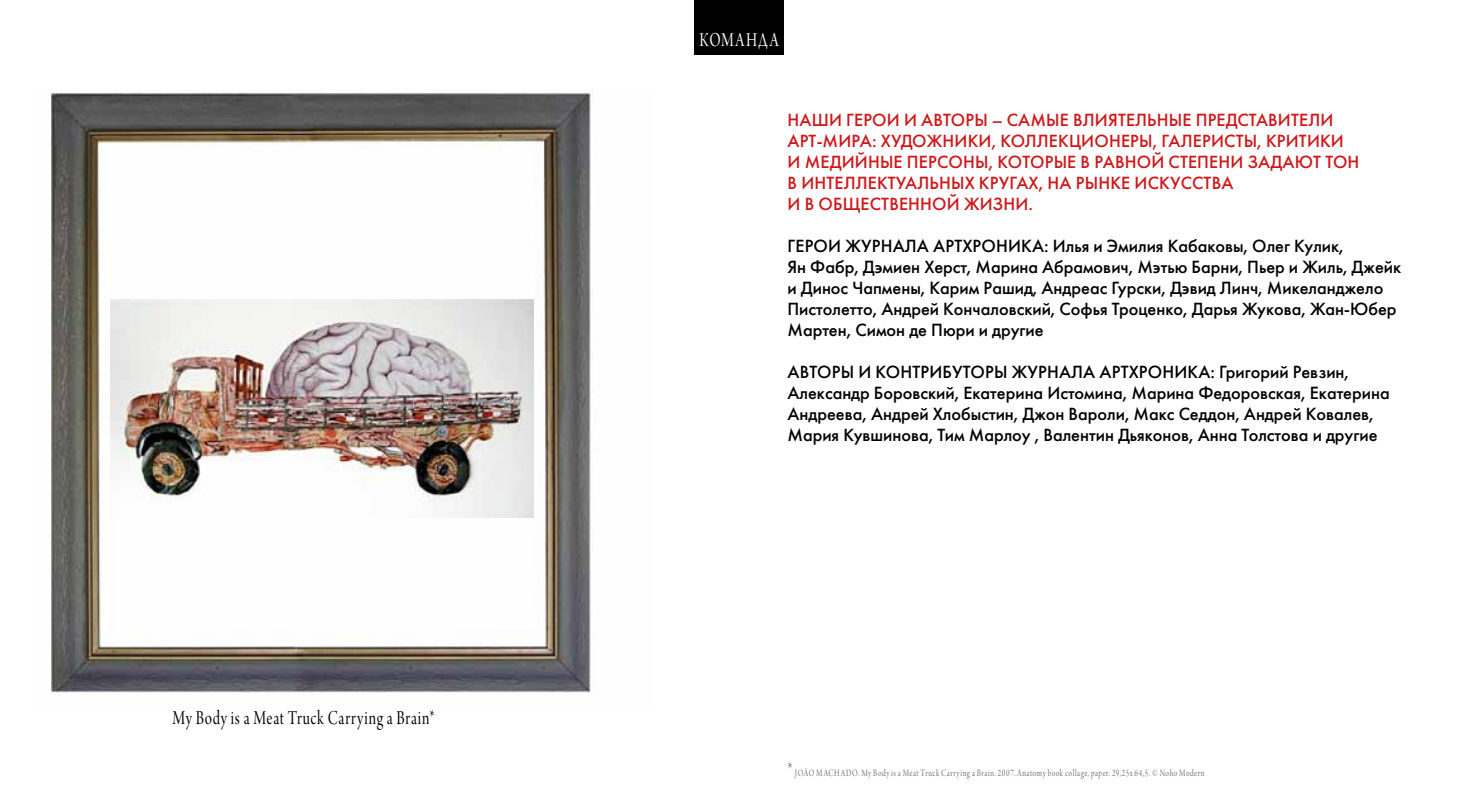
<style>
.page{position:relative;width:1474px;height:794px;background:#fff}
.page>*{position:absolute;margin:0;border:0;box-sizing:border-box;transform-origin:0 0}
.t1{font:21px "Arno Pro Display";letter-spacing:.045em;color:#000;scale:.75 1}
.t2{font:21px "Arno Pro Display";color:#fff;scale:.75 1}
.t3{font:17.5px/21px "Futura Futuris";color:#000}
.t4{font:17.5px/21px "Futura Futuris";letter-spacing:.01em;color:#cd171a}
.t5{font:10.5px "Arno Pro Display";letter-spacing:.065em;color:#706f6f;scale:.75 1}
.s1{font-size:21px}
</style>
<div class="page">
<img style="left:51px;top:92px;width:540px;height:601px">
<div style="left:694px;top:0;width:89px;height:54px;background:#000"></div>
<img style="left:110px;top:299px;width:423px;height:218px">
<p class="t1" style="left:172px;top:706px;width:351px">My Body is a Meat Truck Carrying a Brain*</p>
<p class="t2" style="left:699px;top:29px;width:30px">Команда</p>
<p class="t4" style="left:787px;top:110px;width:573px">Наш и герои и авторы – самые влиятельные представители арт-мира: художники, коллекционеры, галеристы, критики и медийные персоны, которые в равной степени задают тон в интеллектуальных кругах, на рынке искусства<br>и в общественной жизни.</p>
<p class="t3" style="left:787px;top:236px;width:615px">Герои журнала Артхроника: Илья и Эмилия Кабаковы, Олег Кулик,<br>Ян Фабр, Дэмиен Херст, Марина Абрамович, Мэтью Барни, П ьер и Жиль, Джейк и Динос Чапмены, Карим Рашид, Андреас Гурски, Дэвид Линч, Микеланджело<br>П истолетто, Андрей Кончаловский, Софья Троценко, Дарья Жукова, Жан-Юбер Мартен, Симон де П юри и другие</p>
<p class="t3" style="left:787px;top:362px;width:603px">Авторы и контрибуторы журнала Артхроника: Григорий Ревзин, Александр Боровский, Екатерина И стомина, Марина Федоровская, Екатерина Андреева, Андрей Хлобыстин, Джон Вароли, Макс Седдон, Андрей Ковалев, Мария Кувшинова, Тим Марлоу , Валентин Дьяконов, Анна Толстова и другие</p>
<p class="t5" style="left:787px;top:767px;width:557px"><span class="s1">*</span> João Machado. My Body is a Meat Truck Carrying a Brain. 2007. Anatomy book collage, paper. 29,25x 64,5. © Noho Modern</p>
</div>
